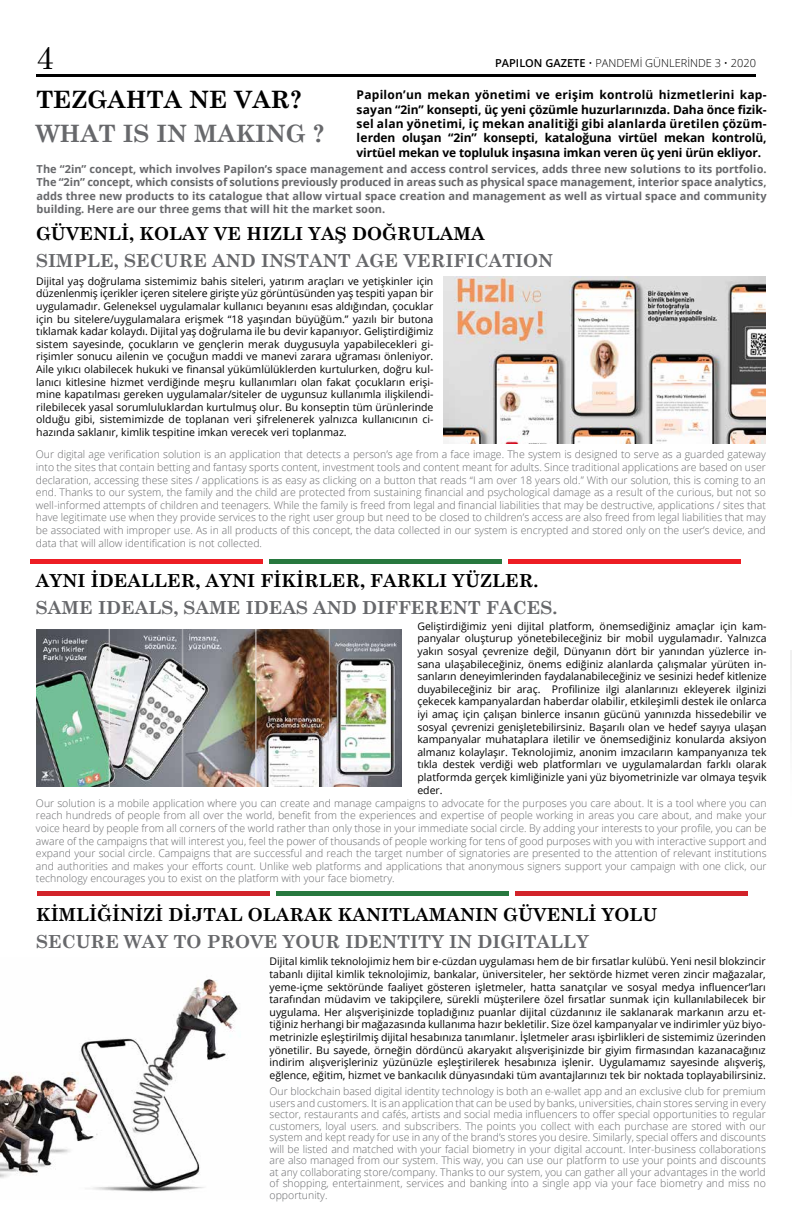
<style>
.page{position:relative;width:792px;height:1224px;background:#fff}
.page>*{position:absolute;margin:0;border:0;box-sizing:border-box;transform-origin:0 0}
.t1{font:32px "Century Schoolbook";color:#000}
.t2{font:700 24px "Century Schoolbook";color:#67686b}
.t3{font:700 24px "Century Schoolbook";color:#000}
.t4{font:700 18px "Century Schoolbook";color:#000}
.t5{font:700 18px "Century Schoolbook";color:#67686b}
.t6{font:700 12px/14.4px "Open Sans";letter-spacing:-.01em;color:#000;text-align:justify}
.t7{font:700 11px/13.2px "Open Sans";color:#67686b;text-align:justify}
.t8{font:300 11px "Open Sans";color:#000}
.t9{font:10.5px/12.6px "Open Sans";color:#000;text-align:justify}
.t10{font:300 10.5px/12.6px "Open Sans";color:#67686b;text-align:justify}
.s1{font-weight:600}
</style>
<div class="page">
<hr style="left:36px;top:74px;width:720px;height:3px;background:#000">
<div style="left:30px;top:559px;width:233px;height:5px;background:#ed1d24"></div>
<div style="left:269px;top:559px;width:233px;height:5px;background:#27783e"></div>
<div style="left:508px;top:559px;width:233px;height:5px;background:#ed1d24"></div>
<hr style="left:37px;top:892px;width:233px;height:4px;background:#d2232a">
<hr style="left:276px;top:892px;width:233px;height:4px;background:#27783e">
<hr style="left:515px;top:892px;width:233px;height:4px;background:#d2232a">
<img style="left:443px;top:276px;width:323px;height:168px">
<img style="left:36px;top:629px;width:365px;height:157px">
<img style="left:0;top:979px;width:240px;height:213px">
<img style="left:791px;top:651px;width:1px;height:69px">
<h1 class="t1" style="left:36px;top:31px;width:19px">4</h1>
<p class="t8" style="left:495px;top:56px;width:262px"><span class="s1">PAPILON GAZETE</span> • PANDEMİ GÜNLERİNDE 3 • 2020</p>
<p class="t6" style="left:357px;top:87px;width:411px">Papilon’un mekan yönetimi ve erişim kontrolü hizmetlerini kap&shy;sayan “2in” konsepti, üç yeni çözümle huzurlarınızda. Daha önce fizik&shy;sel alan yönetimi, iç mekan analitiği gibi alanlarda üretilen çözüm&shy;lerden oluşan “2in” konsepti, kataloğuna virtüel mekan kontrolü, virtüel mekan ve topluluk inşasına imkan veren üç yeni ürün ekliyor.</p>
<h2 class="t3" style="left:36px;top:80px;width:268px">TEZGAHTA NE VAR?</h2>
<h2 class="t2" style="left:36px;top:115px;width:290px">WHAT IS IN MAKING ?</h2>
<p class="t7" style="left:37px;top:162px;width:731px">The “2in” concept, which involves Papilon’s space management and access control services, adds three new solutions to its portfolio.<br>The “2in” concept, which consists of solutions previously produced in areas such as physical space management, interior space analytics, adds three new products to its catalogue that allow virtual space creation and management as well as virtual space and community building. Here are our three gems that will hit the market soon.</p>
<h3 class="t4" style="left:36px;top:220px;width:450px">GÜVENLİ, KOLAY VE HIZLI YAŞ DOĞRULAMA</h3>
<h3 class="t5" style="left:36px;top:247px;width:519px">SIMPLE, SECURE AND INSTANT AGE VERIFICATION</h3>
<p class="t9" style="left:36px;top:274px;width:399px">Dijital yaş doğrulama sistemimiz bahis siteleri, yatırım araçları ve yetişkinler için düzenlenmiş içerikler içeren sitelere girişte yüz görüntüsünden yaş tespiti yapan bir uygulamadır. Geleneksel uygulamalar kullanıcı beyanını esas aldığından, çocuklar için bu sitelere/uygulamalara erişmek “18 yaşından büyüğüm.” yazılı bir butona tıklamak kadar kolaydı. Dijital yaş doğrulama ile bu devir kapanıyor. Geliştirdiğimiz sistem sayesinde, çocukların ve gençlerin merak duygusuyla yapabilecekleri gi&shy;rişimler sonucu ailenin ve çocuğun maddi ve manevi zarara uğraması önleniyor.<br>Aile yıkıcı olabilecek hukuki ve finansal yükümlülüklerden kurtulurken, doğru kul&shy;lanıcı kitlesine hizmet verdiğinde meşru kullanımları olan fakat çocukların erişi&shy;mine kapatılması gereken uygulamalar/siteler de uygunsuz kullanımla ilişkilendi&shy;rilebilecek yasal sorumluluklardan kurtulmuş olur. Bu konseptin tüm ürünlerinde olduğu gibi, sistemimizde de toplanan veri şifrelenerek yalnızca kullanıcının ci&shy;hazında saklanır, kimlik tespitine imkan verecek veri toplanmaz.</p>
<p class="t10" style="left:36px;top:448px;width:731px">Our digital age verification solution is an application that detects a person’s age from a face image. The system is designed to serve as a guarded gateway into the sites that contain betting and fantasy sports content, investment tools and content meant for adults. Since traditional applications are based on user declaration, accessing these sites / applications is as easy as clicking on a button that reads “I am over 18 years old.” With our solution, this is coming to an end. Thanks to our system, the family and the child are protected from sustaining financial and psychological damage as a result of the curious, but not so well-informed attempts of children and teenagers. While the family is freed from legal and financial liabilities that may be destructive, applications / sites that have legitimate use when they provide services to the right user group but need to be closed to children’s access are also freed from legal liabilities that may be associated with improper use. As in all products of this concept, the data collected in our system is encrypted and stored only on the user’s device, and data that will allow identification is not collected.</p>
<h3 class="t4" style="left:36px;top:567px;width:504px">AYNI İDEALLER, AYNI FİKİRLER, FARKLI YÜZLER.</h3>
<h3 class="t5" style="left:36px;top:594px;width:523px">SAME IDEALS, SAME IDEAS AND DIFFERENT FACES.</h3>
<p class="t9" style="left:417px;top:620px;width:351px">Geliştirdiğimiz yeni dijital platform, önemsediğiniz amaçlar için kam&shy;panyalar oluşturup yönetebileceğiniz bir mobil uygulamadır. Yalnızca yakın sosyal çevrenize değil, Dünyanın dört bir yanından yüzlerce in&shy;sana ulaşabileceğiniz, önems ediğiniz alanlarda çalışmalar yürüten in&shy;sanların deneyimlerinden faydalanabileceğiniz ve sesinizi hedef kitlenize duyabileceğiniz bir araç. Profilinize ilgi alanlarınızı ekleyerek ilginizi çekecek kampanyalardan haberdar olabilir, etkileşimli destek ile onlarca iyi amaç için çalışan binlerce insanın gücünü yanınızda hissedebilir ve sosyal çevrenizi genişletebilirsiniz. Başarılı olan ve hedef sayıya ulaşan kampanyalar muhataplara iletilir ve önemsediğiniz konularda aksiyon almanız kolaylaşır. Teknolojimiz, anonim imzacıların kampanyanıza tek tıkla destek verdiği web platformları ve uygulamalardan farklı olarak platformda gerçek kimliğinizle yani yüz biyometrinizle var olmaya teşvik eder.</p>
<p class="t10" style="left:36px;top:796px;width:732px">Our solution is a mobile application where you can create and manage campaigns to advocate for the purposes you care about. It is a tool where you can reach hundreds of people from all over the world, benefit from the experiences and expertise of people working in areas you care about, and make your voice heard by people from all corners of the world rather than only those in your immediate social circle. By adding your interests to your profile, you can be aware of the campaigns that will interest you, feel the power of thousands of people working for tens of good purposes with you with interactive support and expand your social circle. Campaigns that are successful and reach the target number of signatories are presented to the attention of relevant institutions and authorities and makes your efforts count. Unlike web platforms and applications that anonymous signers support your campaign with one click, our technology encourages you to exist on the platform with your face biometry.</p>
<h3 class="t4" style="left:36px;top:900px;width:623px">KİMLİĞİNİZİ DİJTAL OLARAK KANITLAMANIN GÜVENLİ YOLU</h3>
<h3 class="t5" style="left:36px;top:927px;width:554px">SECURE WAY TO PROVE YOUR IDENTITY IN DIGITALLY</h3>
<p class="t9" style="left:270px;top:955px;width:498px">Dijital kimlik teknolojimiz hem bir e-cüzdan uygulaması hem de bir fırsatlar kulübü. Yeni nesil blokzincir tabanlı dijital kimlik teknolojimiz, bankalar, üniversiteler, her sektörde hizmet veren zincir mağazalar, yeme-içme sektöründe faaliyet gösteren işletmeler, hatta sanatçılar ve sosyal medya influencer’ları tarafından müdavim ve takipçilere, sürekli müşterilere özel fırsatlar sunmak için kullanılabilecek bir uygulama. Her alışverişinizde topladığınız puanlar dijital cüzdanınız ile saklanarak markanın arzu et&shy;tiğiniz herhangi bir mağazasında kullanıma hazır bekletilir. Size özel kampanyalar ve indirimler yüz biyo&shy;metrinizle eşleştirilmiş dijital hesabınıza tanımlanır. İşletmeler arası işbirlikleri de sistemimiz üzerinden yönetilir. Bu sayede, örneğin dördüncü akaryakıt alışverişinizde bir giyim firmasından kazanacağınız indirim alışverişleriniz yüzünüzle eşleştirilerek hesabınıza işlenir. Uygulamamız sayesinde alışveriş, eğlence, eğitim, hizmet ve bankacılık dünyasındaki tüm avantajlarınızı tek bir noktada toplayabilirsiniz.</p>
<p class="t10" style="left:270px;top:1085px;width:498px;line-height:11.6px">Our blockchain based digital identity technology is both an e-wallet app and an exclusive club for premium users and customers. It is an application that can be used by banks, universities, chain stores serving in every sector, restaurants and cafés, artists and social media influencers to offer special opportunities to regular customers, loyal users. and subscribers. The points you collect with each purchase are stored with our system and kept ready for use in any of the brand’s stores you desire. Similarly, special offers and discounts will be listed and matched with your facial biometry in your digital account. Inter-business collaborations are also managed from our system. This way, you can use our platform to use your points and discounts at any collaborating store/company. Thanks to our system, you can gather all your advantages in the world of shopping, entertainment, services and banking into a single app via your face biometry and miss no opportunity.</p>
</div>
